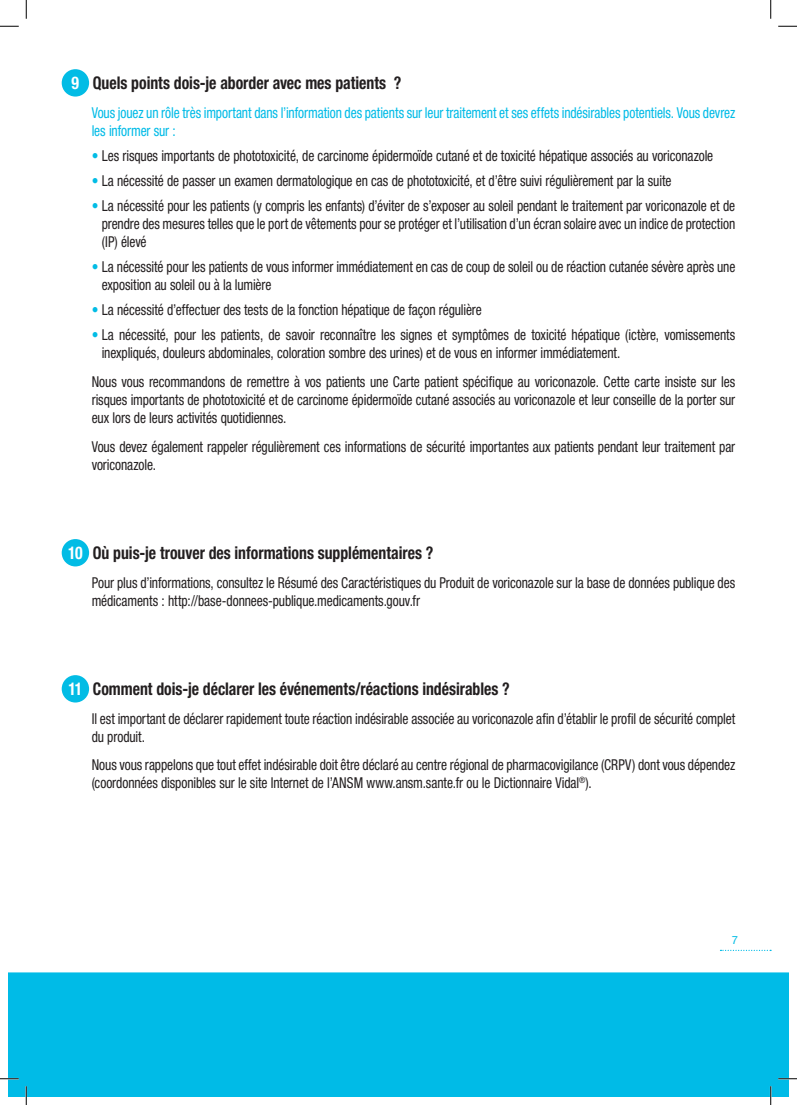
<style>
.page{position:relative;width:797px;height:1105px;background:#fff}
.page>*{position:absolute;margin:0;border:0;box-sizing:border-box;transform-origin:0 0}
.t1{font:700 condensed 17.5px "Helvetica Neue LT Std";color:#231f20;scale:.9 1}
.t2{font:700 condensed 17.5px "Helvetica Neue LT Std";color:#fff;scale:.9 1}
.t3{font:condensed 15px/18px "Helvetica Neue LT Std";letter-spacing:-.005em;color:#231f20;scale:.9 1}
.t4{font:condensed 15px/18px "Helvetica Neue LT Std";letter-spacing:-.005em;color:#00bbe7;scale:.9 1}
.t5{font:11.25px "Helvetica Neue";color:#02bce5}
.s1{color:#02bce5}
</style>
<div class="page">
<svg style="left:720px;top:950px;width:51px;height:1px"></svg>
<div style="left:9px;top:972px;width:779px;height:124px;background:#00bbe7"></div>
<div style="left:62px;top:69px;width:27px;height:28px;background:#02bce5;border-radius:50%"></div>
<div style="left:62px;top:539px;width:27px;height:27px;background:#02bce5;border-radius:50%"></div>
<div style="left:62px;top:675px;width:27px;height:27px;background:#02bce5;border-radius:50%"></div>
<svg style="left:0;top:25px;width:19px;height:2px"></svg>
<svg style="left:778px;top:25px;width:19px;height:2px"></svg>
<svg style="left:0;top:1078px;width:19px;height:1px"></svg>
<svg style="left:778px;top:1078px;width:19px;height:1px"></svg>
<svg style="left:25px;top:0;width:2px;height:19px"></svg>
<svg style="left:25px;top:1086px;width:2px;height:19px"></svg>
<svg style="left:770px;top:0;width:1px;height:19px"></svg>
<svg style="left:770px;top:1086px;width:1px;height:19px"></svg>
<p class="t2" style="left:72px;top:72px;width:10px">9</p>
<p class="t1" style="left:93px;top:72px;width:344px">Quels points dois-je aborder avec mes patients ?</p>
<p class="t4" style="left:92px;top:103px;width:716px">Vous jouez un rôle très important dans l’information des patients sur leur traitement et ses effets indésirables potentiels. Vous devrez les informer sur :</p>
<p class="t3" style="left:92px;top:146px;width:692px"><span class="s1">•</span> Les risques importants de phototoxicité, de carcinome épidermoïde cutané et de toxicité hépatique associés au voriconazole</p>
<p class="t3" style="left:92px;top:171px;width:645px"><span class="s1">•</span> La nécessité de passer un examen dermatologique en cas de phototoxicité, et d’être suivi régulièrement par la suite</p>
<p class="t3" style="left:102px;top:197px;width:705px;text-align:justify;text-indent:-10px"><span class="s1">•</span> La nécessité pour les patients (y compris les enfants) d’éviter de s’exposer au soleil pendant le traitement par voriconazole et de prendre des mesures telles que le port de vêtements pour se protéger et l’utilisation d’un écran solaire avec un indice de protection (IP) élevé</p>
<p class="t3" style="left:102px;top:258px;width:705px;text-indent:-10px"><span class="s1">•</span> La nécessité pour les patients de vous informer immédiatement en cas de coup de soleil ou de réaction cutanée sévère après une exposition au soleil ou à la lumière</p>
<p class="t3" style="left:92px;top:301px;width:435px"><span class="s1">•</span> La nécessité d’effectuer des tests de la fonction hépatique de façon régulière</p>
<p class="t3" style="left:102px;top:326px;width:705px;text-indent:-10px"><span class="s1">•</span> La nécessité, pour les patients, de savoir reconnaître les signes et symptômes de toxicité hépatique (ictère, vomissements inexpliqués, douleurs abdominales, coloration sombre des urines) et de vous en informer immédiatement.</p>
<p class="t3" style="left:92px;top:372px;width:716px;text-align:justify">Nous vous recommandons de remettre à vos patients une Carte patient spécifique au voriconazole. Cette carte insiste sur les risques importants de phototoxicité et de carcinome épidermoïde cutané associés au voriconazole et leur conseille de la porter sur eux lors de leurs activités quotidiennes.</p>
<p class="t3" style="left:92px;top:437px;width:716px">Vous devez également rappeler régulièrement ces informations de sécurité importantes aux patients pendant leur traitement par voriconazole.</p>
<p class="t2" style="left:68px;top:542px;width:18px">10</p>
<p class="t1" style="left:93px;top:542px;width:380px">Où puis-je trouver des informations supplémentaires ?</p>
<p class="t3" style="left:92px;top:573px;width:716px">Pour plus d’informations, consultez le Résumé des Caractéristiques du Produit de voriconazole sur la base de données publique des médicaments : http://base-donnees-publique.medicaments.gouv.fr</p>
<p class="t2" style="left:68px;top:678px;width:17px">11</p>
<p class="t1" style="left:93px;top:678px;width:464px">Comment dois-je déclarer les événements/réactions indésirables ?</p>
<p class="t3" style="left:92px;top:709px;width:716px">Il est important de déclarer rapidement toute réaction indésirable associée au voriconazole afin d’établir le profil de sécurité complet du produit.</p>
<p class="t3" style="left:92px;top:756px;width:716px">Nous vous rappelons que tout effet indésirable doit être déclaré au centre régional de pharmacovigilance (CRPV) dont vous dépendez (coordonnées disponibles sur le site Internet de l’ANSM www.ansm.sante.fr ou le Dictionnaire Vidal<sup>®</sup>).</p>
<p class="t5" style="left:731px;top:933px;width:8px">7</p>
</div>
